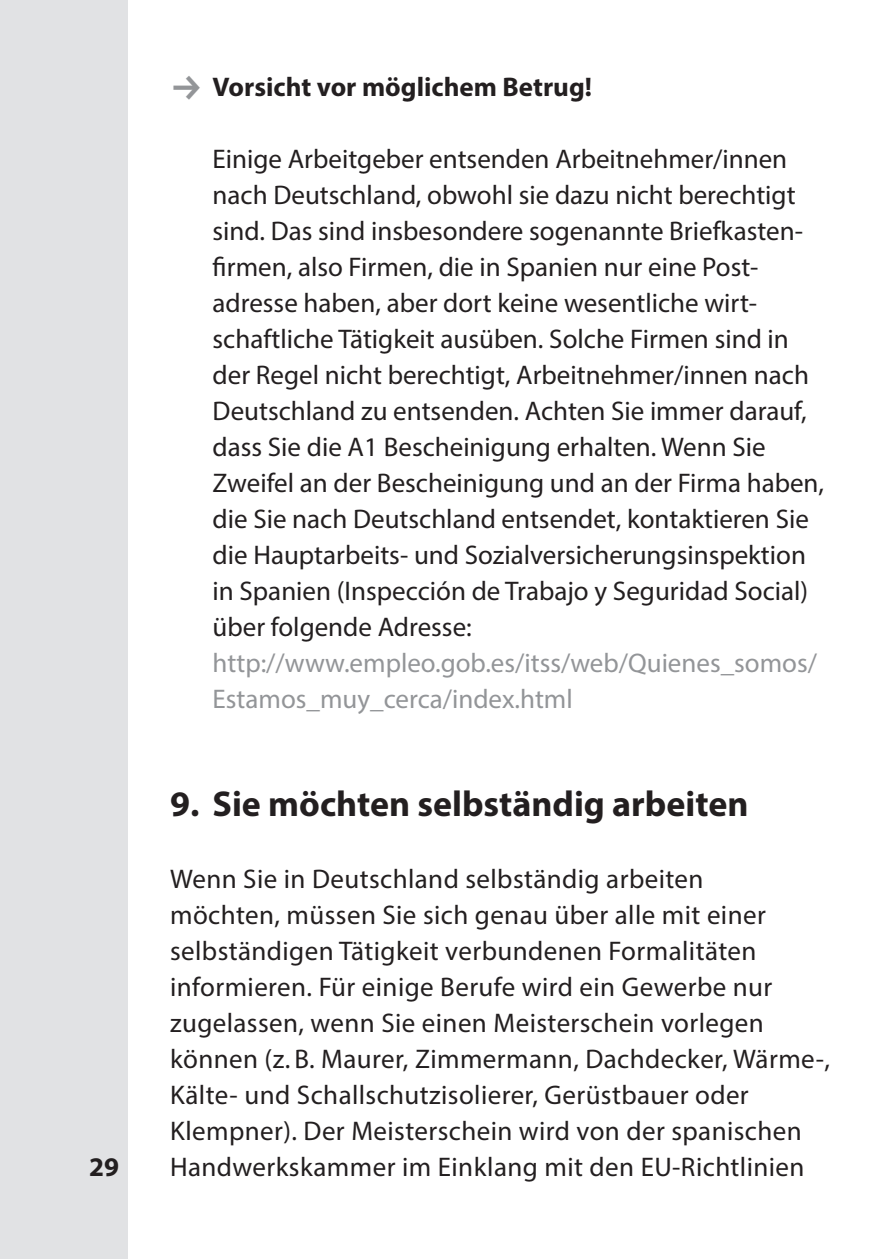
<style>
.page{position:relative;width:893px;height:1259px;background:#fff}
.page>*{position:absolute;margin:0;border:0;box-sizing:border-box;transform-origin:0 0}
.t1{font:700 36px "Myriad Pro";color:#231f20}
.t2{font:27px/36px "Myriad Pro";color:#231f20}
.t3{font:27px/36px "Myriad Pro";color:#939598}
.t4{font:700 27px "Myriad Pro";color:#231f20}
</style>
<div class="page">
<div style="left:0;top:0;width:128px;height:1259px;background:#e1e2e4"></div>
<p class="t4" style="left:89px;top:1149px;width:31px">29</p>
<p class="t4" style="left:213px;top:69px;width:381px">Vorsicht vor möglichem Betrug!</p>
<p class="t2" style="left:213px;top:140px;width:613px">Einige Arbeitgeber entsenden Arbeitnehmer/innen nach Deutschland, obwohl sie dazu nicht berechtigt sind. Das sind insbesondere sogenannte Briefkasten&shy;firmen, also Firmen, die in Spanien nur eine Post&shy;adresse haben, aber dort keine wesentliche wirt&shy;schaftliche Tätigkeit ausüben. Solche Firmen sind in der Regel nicht berechtigt, Arbeitnehmer/innen nach Deutschland zu entsenden. Achten Sie immer darauf, dass Sie die A1 Bescheinigung erhalten. Wenn Sie Zweifel an der Bescheinigung und an der Firma haben, die Sie nach Deutschland entsendet, kontaktieren Sie die Hauptarbeits- und Sozialversicherungsinspektion in Spanien (Inspección de Trabajo y Seguridad Social) über folgende Adresse:</p>
<p class="t3" style="left:213px;top:644px;width:606px">http://www.empleo.gob.es/itss/web/Quienes_somos/<br>Estamos_muy_cerca/index.html</p>
<h1 class="t1" style="left:170px;top:780px;width:580px">9. Sie möchten selbständig arbeiten</h1>
<p class="t2" style="left:170px;top:860px;width:662px">Wenn Sie in Deutschland selbständig arbeiten<br>möchten, müssen Sie sich genau über alle mit einer selbständigen Tätigkeit verbundenen Formalitäten informieren. Für einige Berufe wird ein Gewerbe nur zugelassen, wenn Sie einen Meisterschein vorlegen können (z. B. Maurer, Zimmermann, Dachdecker, Wärme-, Kälte- und Schallschutzisolierer, Gerüstbauer oder Klempner). Der Meisterschein wird von der spanischen Handwerkskammer im Einklang mit den EU-Richtlinien</p>
</div>
